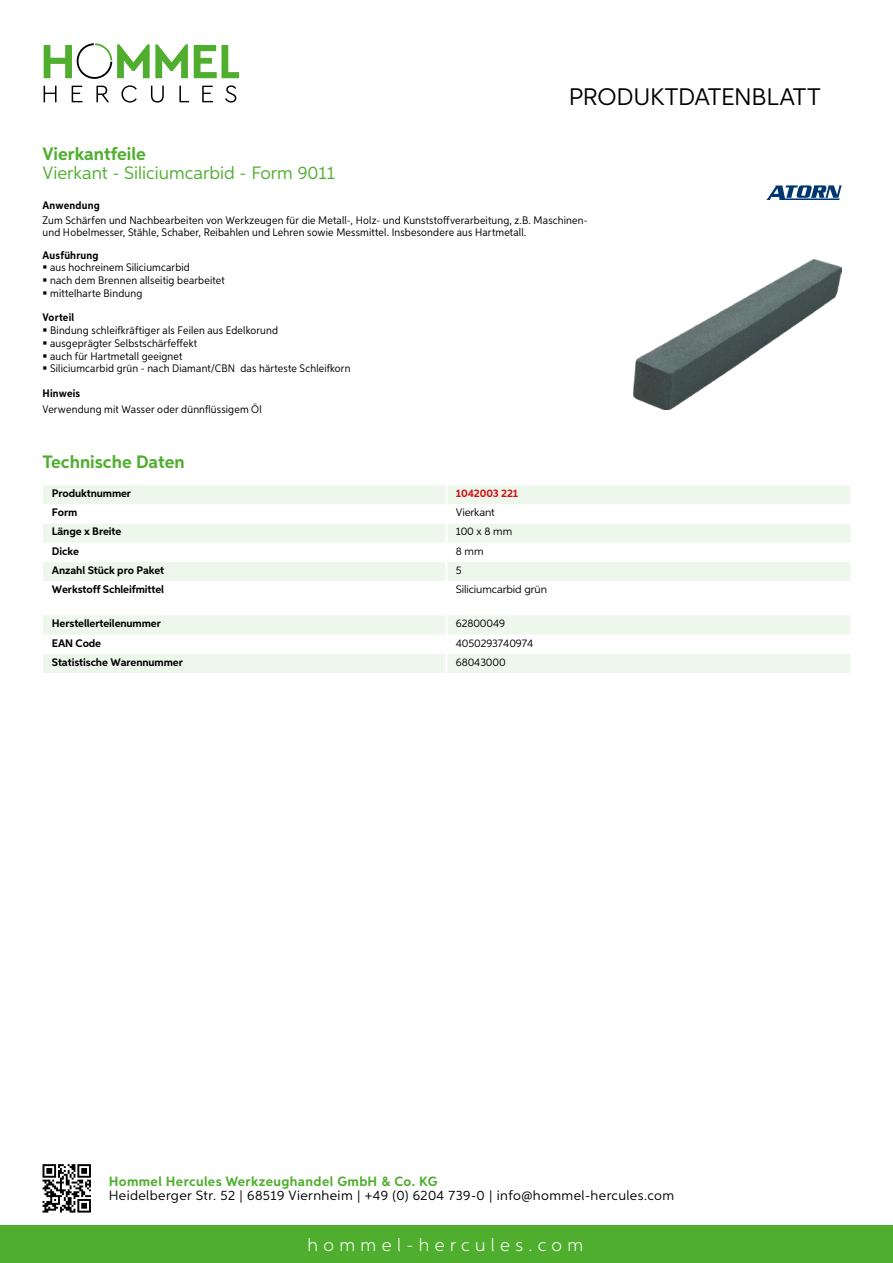
<style>
.page{position:relative;width:893px;height:1263px;background:#fff}
.page>*{position:absolute;margin:0;border:0;box-sizing:border-box;transform-origin:0 0}
.t1{font:24px "Aspira";letter-spacing:-.01em;color:#000}
.t2{font:18px "Aspira";color:#50ae2f}
.t3{font:700 18px "Aspira";color:#50ae2f}
.t4{font:300 18px "Aspira";letter-spacing:.3em;color:#fff}
.t5{font:13.5px "Aspira";letter-spacing:.03em;color:#000}
.t6{font:700 13.5px "Aspira";letter-spacing:.03em;color:#50ae2f}
.t7{font:10.95px/12.8px "Aspira Nar";letter-spacing:.015em;color:#000}
.t8{font:700 10.95px "Aspira";letter-spacing:-.01em;color:#000}
.t9{font:10.95px "Aspira";letter-spacing:-.01em;color:#000}
.t10{font:700 10.95px "Aspira Nar";letter-spacing:.02em;color:#000}
.t11{font:700 10.95px "Aspira";letter-spacing:-.01em;color:#cd1013}
</style>
<div class="page">
<div style="left:0;top:1226px;width:893px;height:37px;background:#50ae2f"></div>
<svg style="left:43px;top:1164px;width:48px;height:48px"></svg>
<svg style="left:194px;top:45px;width:45px;height:33px"></svg>
<svg style="left:44px;top:43px;width:144px;height:36px"></svg>
<svg style="left:44px;top:86px;width:13px;height:16px"></svg>
<svg style="left:72px;top:86px;width:10px;height:16px"></svg>
<svg style="left:96px;top:86px;width:13px;height:16px"></svg>
<svg style="left:121px;top:85px;width:16px;height:18px"></svg>
<svg style="left:151px;top:86px;width:13px;height:17px"></svg>
<svg style="left:179px;top:86px;width:10px;height:16px"></svg>
<svg style="left:202px;top:86px;width:11px;height:16px"></svg>
<svg style="left:225px;top:85px;width:11px;height:18px"></svg>
<div style="left:43px;top:485px;width:807px;height:19px;background:#eef7eb"></div>
<svg style="left:43px;top:524px;width:807px;height:57px;fill:#eef7eb"></svg>
<hr style="left:445px;top:485px;width:3px;height:19px;background:#fff">
<hr style="left:445px;top:523px;width:3px;height:20px;background:#fff">
<hr style="left:445px;top:543px;width:3px;height:19px;background:#fff">
<hr style="left:445px;top:562px;width:3px;height:19px;background:#fff">
<svg style="left:43px;top:615px;width:807px;height:58px"></svg>
<hr style="left:445px;top:654px;width:3px;height:19px;background:#fff">
<img style="left:633px;top:259px;width:209px;height:150px">
<svg style="left:766px;top:185px;width:76px;height:15px"></svg>
<h1 class="t1" style="left:569px;top:82px;width:253px">Produktdatenblatt</h1>
<h2 class="t3" style="left:43px;top:142px;width:105px">Vierkantfeile</h2>
<h2 class="t2" style="left:43px;top:162px;width:294px">Vierkant - Siliciumcarbid - Form 9011</h2>
<p class="t10" style="left:43px;top:199px;width:59px">Anwendung</p>
<p class="t7" style="left:43px;top:214px;width:547px;line-height:12px">Zum Schärfen und Nachbearbeiten von Werkzeugen für die Metall-, Holz- und Kunststoffverarbeitung, z.B. Maschinen&shy;und Hobelmesser, Stähle, Schaber, Reibahlen und Lehren sowie Messmittel. Insbesondere aus Hartmetall.</p>
<p class="t10" style="left:43px;top:248px;width:58px">Ausführung</p>
<p class="t7" style="left:50px;top:261px;width:176px">aus hochreinem Siliciumcarbid<br>nach dem Brennen allseitig bearbeitet mittelharte Bindung</p>
<p class="t10" style="left:43px;top:311px;width:33px">Vorteil</p>
<p class="t7" style="left:50px;top:324px;width:302px">Bindung schleifkräftiger als Feilen aus Edelkorund<br>ausgeprägter Selbstschärfeffekt<br>auch für Hartmetall geeignet<br>Siliciumcarbid grün - nach Diamant/CBN das härteste Schleifkorn</p>
<p class="t10" style="left:43px;top:387px;width:39px">Hinweis</p>
<p class="t7" style="left:43px;top:402px;width:221px">Verwendung mit Wasser oder dünnflüssigem Öl</p>
<h2 class="t3" style="left:43px;top:451px;width:144px">Technische Daten</h2>
<p class="t8" style="left:52px;top:487px;width:81px">Produktnummer</p>
<p class="t11" style="left:456px;top:487px;width:64px">1042003 221</p>
<p class="t8" style="left:52px;top:506px;width:27px">Form</p>
<p class="t9" style="left:456px;top:506px;width:40px">Vierkant</p>
<p class="t8" style="left:52px;top:525px;width:71px">Länge x Breite</p>
<p class="t9" style="left:456px;top:525px;width:58px">100 x 8 mm</p>
<p class="t8" style="left:52px;top:544px;width:29px">Dicke</p>
<p class="t9" style="left:456px;top:544px;width:29px">8 mm</p>
<p class="t8" style="left:52px;top:563px;width:114px">Anzahl Stück pro Paket</p>
<p class="t9" style="left:456px;top:563px;width:7px">5</p>
<p class="t8" style="left:52px;top:582px;width:114px">Werkstoff Schleifmittel</p>
<p class="t9" style="left:456px;top:582px;width:93px">Siliciumcarbid grün</p>
<p class="t8" style="left:52px;top:617px;width:111px">Herstellerteilenummer</p>
<p class="t9" style="left:456px;top:617px;width:51px">62800049</p>
<p class="t8" style="left:52px;top:636px;width:51px">EAN Code</p>
<p class="t9" style="left:456px;top:636px;width:79px">4050293740974</p>
<p class="t8" style="left:52px;top:655px;width:132px">Statistische Warennummer</p>
<p class="t9" style="left:456px;top:655px;width:51px">68043000</p>
<p class="t6" style="left:109px;top:1172px;width:330px">Hommel Hercules Werkzeughandel GmbH &amp; Co. KG</p>
<p class="t5" style="left:109px;top:1187px;width:567px">Heidelberger Str. 52 | 68519 Viernheim | +49 (0) 6204 739-0 | info@hommel-hercules.com</p>
<h2 class="t4" style="left:307px;top:1234px;width:277px">hommel-hercules.com</h2>
</div>
